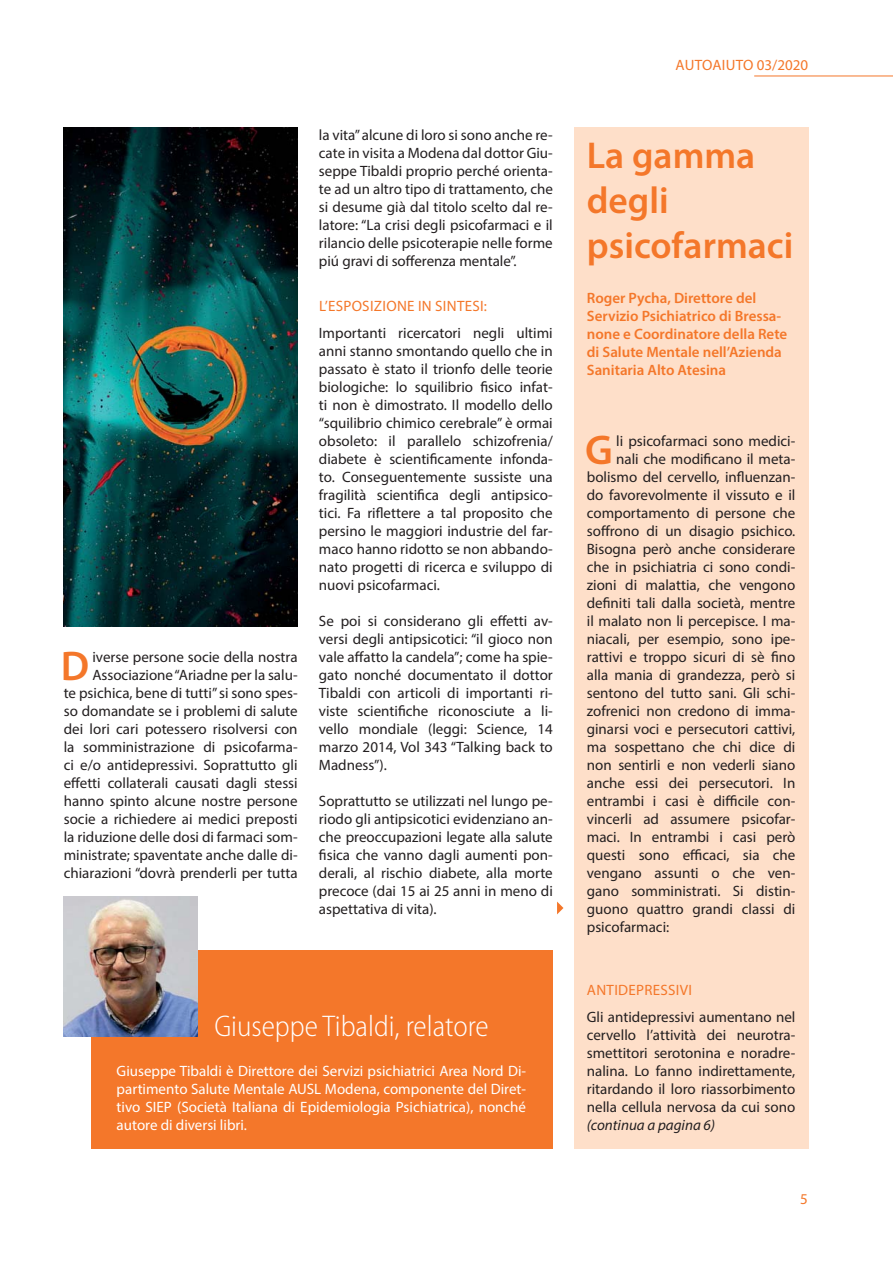
<style>
.page{position:relative;width:893px;height:1263px;background:#fff}
.page>*{position:absolute;margin:0;border:0;box-sizing:border-box;transform-origin:0 0}
.t1{font:600 41.7px "Myriad Pro";color:#f4772a}
.t2{font:600 37.5px/45px "Myriad Pro";color:#f4772a}
.t3{font:300 semi-condensed 30px "Myriad Pro";color:#fff}
.t4{font:15px/18px "Myriad Pro";color:#231f20;text-align:justify}
.t5{font:15px/18px "Myriad Pro";color:#fff;text-align:justify}
.t6{font:600 15px/18px "Myriad Pro";color:#f4772a}
.t7{font:15px "Myriad Pro";letter-spacing:.02em;color:#f4772a}
.t8{font:italic 15px "Myriad Pro";color:#231f20}
.t9{font:15px "Myriad Pro";color:#f4772a}
</style>
<div class="page">
<hr style="left:754px;top:76px;width:139px;height:1px;background:#f4772a">
<svg style="left:557px;top:902px;width:6px;height:12px"></svg>
<div style="left:91px;top:950px;width:462px;height:199px;background:#f4772a"></div>
<img style="left:64px;top:896px;width:133px;height:140px">
<div style="left:574px;top:128px;width:234px;height:1021px;background:#fedfc9"></div>
<img style="left:64px;top:128px;width:234px;height:498px">
<p class="t4" style="left:64px;top:650px;width:235px;text-align:right">iverse persone socie della nostra Associazione “Ariadne per la salu-<br>te psichica, bene di tutti” si sono spes&shy;so domandate se i problemi di salute dei lori cari potessero risolversi con la somministrazione di psicofarma&shy;ci e/o antidepressivi. Soprattutto gli effetti collaterali causati dagli stessi hanno spinto alcune nostre persone socie a richiedere ai medici preposti la riduzione delle dosi di farmaci som&shy;ministrate; spaventate anche dalle di&shy;chiarazioni “dovrà prenderli per tutta</p>
<h1 class="t1" style="left:61px;top:651px;width:30px">D</h1>
<p class="t4" style="left:319px;top:128px;width:235px">la vita” alcune di loro si sono anche re&shy;cate in visita a Modena dal dottor Giu&shy;seppe Tibaldi proprio perché orienta&shy;te ad un altro tipo di trattamento, che si desume già dal titolo scelto dal re&shy;latore: “La crisi degli psicofarmaci e il rilancio delle psicoterapie nelle forme piú gravi di sofferenza mentale”.</p>
<p class="t7" style="left:319px;top:300px;width:169px">L’ESPOSIZIONE IN SINTESI:</p>
<p class="t4" style="left:319px;top:326px;width:235px">Importanti ricercatori negli ultimi anni stanno smontando quello che in passato è stato il trionfo delle teorie biologiche: lo squilibrio fisico infat&shy;ti non è dimostrato. Il modello dello “squilibrio chimico cerebrale” è ormai obsoleto: il parallelo schizofrenia/ diabete è scientificamente infonda&shy;to. Conseguentemente sussiste una fragilità scientifica degli antipsico&shy;tici. Fa riflettere a tal proposito che persino le maggiori industrie del far&shy;maco hanno ridotto se non abbando&shy;nato progetti di ricerca e sviluppo di nuovi psicofarmaci.</p>
<p class="t4" style="left:319px;top:614px;width:235px">Se poi si considerano gli effetti av&shy;versi degli antipsicotici: “il gioco non vale affatto la candela”; come ha spie&shy;gato nonché documentato il dottor Tibaldi con articoli di importanti ri&shy;viste scientifiche riconosciute a li&shy;vello mondiale (leggi: Science, 14 marzo 2014, Vol 343 “Talking back to Madness”).</p>
<p class="t4" style="left:319px;top:794px;width:235px">Soprattutto se utilizzati nel lungo pe&shy;riodo gli antipsicotici evidenziano an&shy;che preoccupazioni legate alla salute fisica che vanno dagli aumenti pon&shy;derali, al rischio diabete, alla morte precoce (dai 15 ai 25 anni in meno di aspettativa di vita).</p>
<h3 class="t3" style="left:214px;top:1015px;width:276px">Giuseppe Tibaldi, relatore</h3>
<p class="t5" style="left:117px;top:1064px;width:411px">Giuseppe Tibaldi è Direttore dei Servizi psichiatrici Area Nord Di&shy;partimento Salute Mentale AUSL Modena, componente del Diret&shy;tivo SIEP (Società Italiana di Epidemiologia Psichiatrica), nonché autore di diversi libri.</p>
<p class="t9" style="left:676px;top:59px;width:134px">AUTOAIUTO 03/2020</p>
<h2 class="t2" style="left:587px;top:137px;width:208px">La gamma degli psicofarmaci</h2>
<p class="t6" style="left:587px;top:291px;width:202px">Roger Pycha, Direttore del<br>Servizio Psichiatrico di Bressa&shy;none e Coordinatore della Rete di Salute Mentale nell’Azienda<br>Sanitaria Alto Atesina</p>
<h1 class="t1" style="left:585px;top:435px;width:29px">G</h1>
<p class="t4" style="left:616px;top:434px;width:181px">li psicofarmaci sono medici-</p>
<p class="t4" style="left:616px;top:452px;width:181px">nali che modificano il meta-</p>
<p class="t4" style="left:587px;top:470px;width:210px">bolismo del cervello, influenzan-</p>
<p class="t4" style="left:587px;top:488px;width:210px">do favorevolmente il vissuto e il</p>
<p class="t4" style="left:587px;top:506px;width:210px">comportamento di persone che</p>
<p class="t4" style="left:587px;top:524px;width:210px">soffrono di un disagio psichico.</p>
<p class="t4" style="left:587px;top:542px;width:210px">Bisogna però anche considerare</p>
<p class="t4" style="left:587px;top:560px;width:210px">che in psichiatria ci sono condi-</p>
<p class="t4" style="left:587px;top:578px;width:210px">zioni di malattia, che vengono</p>
<p class="t4" style="left:587px;top:596px;width:210px">definiti tali dalla società, mentre</p>
<p class="t4" style="left:587px;top:614px;width:210px">il malato non li percepisce. I ma-</p>
<p class="t4" style="left:587px;top:632px;width:210px">niacali, per esempio, sono ipe-</p>
<p class="t4" style="left:587px;top:650px;width:210px">rattivi e troppo sicuri di sè fino</p>
<p class="t4" style="left:587px;top:668px;width:210px">alla mania di grandezza, però si</p>
<p class="t4" style="left:587px;top:686px;width:210px">sentono del tutto sani. Gli schi-</p>
<p class="t4" style="left:587px;top:704px;width:210px">zofrenici non credono di imma-</p>
<p class="t4" style="left:587px;top:722px;width:210px">ginarsi voci e persecutori cattivi,</p>
<p class="t4" style="left:587px;top:740px;width:210px">ma sospettano che chi dice di</p>
<p class="t4" style="left:587px;top:758px;width:210px">non sentirli e non vederli siano</p>
<p class="t4" style="left:587px;top:776px;width:210px">anche essi dei persecutori. In</p>
<p class="t4" style="left:587px;top:794px;width:210px">entrambi i casi è difficile con-</p>
<p class="t4" style="left:587px;top:812px;width:210px">vincerli ad assumere psicofar-</p>
<p class="t4" style="left:587px;top:830px;width:210px">maci. In entrambi i casi però</p>
<p class="t4" style="left:587px;top:848px;width:210px">questi sono efficaci, sia che</p>
<p class="t4" style="left:587px;top:866px;width:210px">vengano assunti o che ven-</p>
<p class="t4" style="left:587px;top:884px;width:210px">gano somministrati. Si distin-</p>
<p class="t4" style="left:587px;top:902px;width:210px">guono quattro grandi classi di</p>
<p class="t4" style="left:587px;top:920px;width:84px">psicofarmaci:</p>
<p class="t7" style="left:587px;top:984px;width:107px">ANTIDEPRESSIVI</p>
<p class="t4" style="left:587px;top:1010px;width:210px">Gli antidepressivi aumentano nel cervello l’attività dei neurotra&shy;smettitori serotonina e noradre&shy;nalina. Lo fanno indirettamente, ritardando il loro riassorbimento nella cellula nervosa da cui sono</p>
<p class="t8" style="left:587px;top:1120px;width:130px">(continua a pagina 6)</p>
<p class="t7" style="left:800px;top:1193px;width:9px">5</p>
</div>
